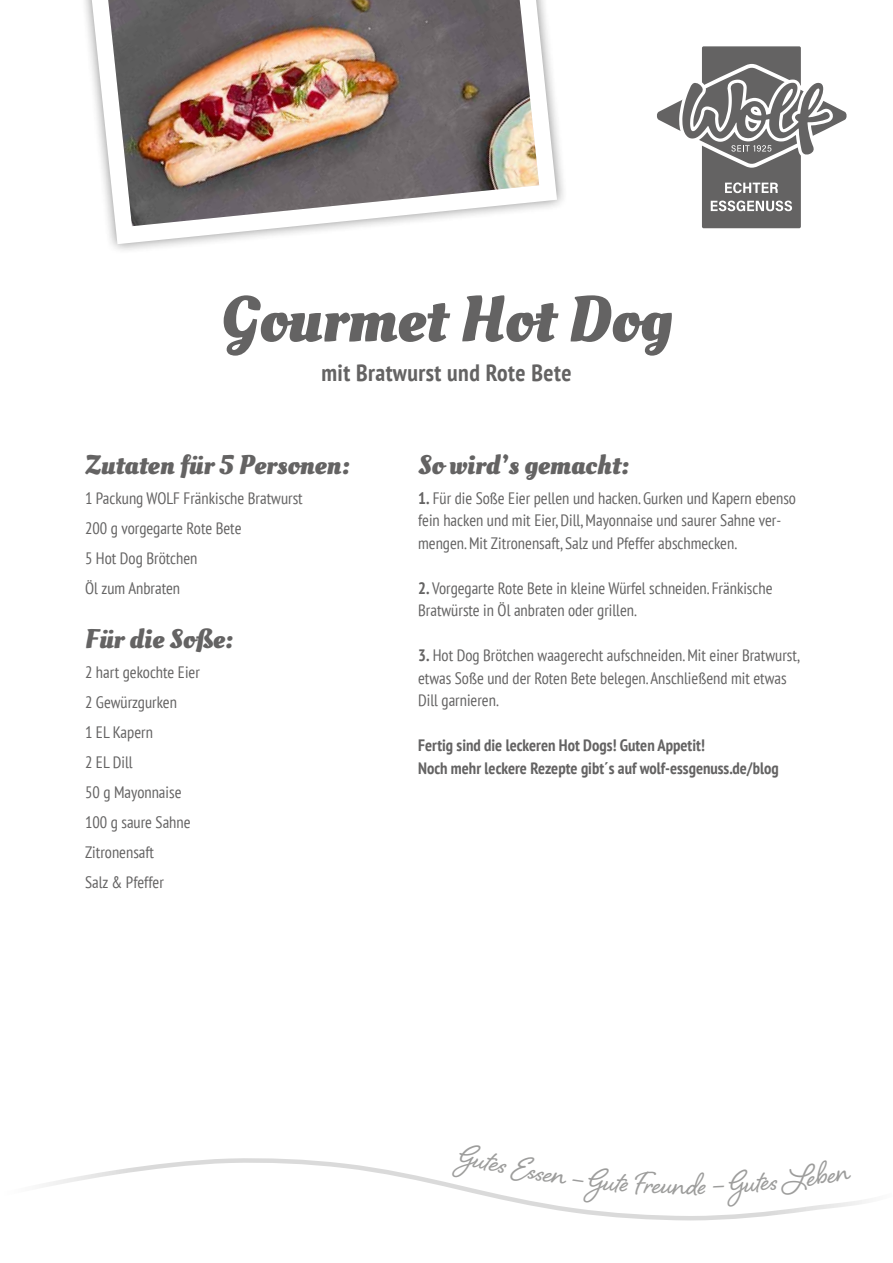
<style>
.page{position:relative;width:893px;height:1263px;background:#fff}
.page>*{position:absolute;margin:0;border:0;box-sizing:border-box;transform-origin:0 0}
.t1{font:700 64.5px "Oleo Script";color:#646363}
.t2{font:39px "Shelby";color:#9d9d9c}
.t3{font:700 27px "Oleo Script";color:#646363}
.t4{font:700 condensed 23.7px "PT Sans";letter-spacing:.02em;color:#646363}
.t5{font:condensed 16.5px/30px "PT Sans";color:#646363}
.t6{font:700 condensed 16.5px/22.5px "PT Sans";color:#646363}
.s1{font-weight:700}
</style>
<div class="page">
<svg style="left:46px;top:1158px;width:820px;height:63px"></svg>
<div style="left:72px;top:0;width:496px;height:255px;background:#000;opacity:.46"></div>
<svg style="left:92px;top:0;width:465px;height:244px"></svg>
<img style="left:108px;top:0;width:431px;height:226px">
<div style="left:702px;top:46px;width:99px;height:182px;background:#646363;border-radius:2px"></div>
<svg style="left:657px;top:64px;width:190px;height:104px"></svg>
<svg style="left:725px;top:182px;width:53px;height:11px"></svg>
<svg style="left:711px;top:201px;width:81px;height:10px"></svg>
<svg style="left:452px;top:1158px;width:176px;height:46px"></svg>
<svg style="left:634px;top:1171px;width:72px;height:25px"></svg>
<svg style="left:713px;top:1160px;width:138px;height:47px"></svg>
<h1 class="t1" style="left:221px;top:280px;width:453px">Gourmet Hot Dog</h1>
<h3 class="t4" style="left:321px;top:357px;width:252px">mit Bratwurst und Rote Bete</h3>
<h3 class="t3" style="left:85px;top:448px;width:267px">Zutaten für 5 Personen:</h3>
<p class="t5" style="left:85px;top:482px;width:219px">1 Packung WOLF Fränkische Bratwurst<br>200 g vorgegarte Rote Bete<br>5 Hot Dog Brötchen<br>Öl zum Anbraten</p>
<h3 class="t3" style="left:85px;top:623px;width:151px">Für die Soße:</h3>
<p class="t5" style="left:85px;top:657px;width:116px">2 hart gekochte Eier<br>2 Gewürzgurken<br>1 EL Kapern<br>2 EL Dill<br>50 g Mayonnaise<br>100 g saure Sahne<br>Zitronensaft<br>Salz &amp; Pfeffer</p>
<h3 class="t3" style="left:418px;top:448px;width:213px">So wird’s gemacht:</h3>
<p class="t5" style="left:418px;top:486px;width:379px;line-height:22.5px"><span class="s1">1.</span> Für die Soße Eier pellen und hacken. Gurken und Kapern ebenso fein hacken und mit Eier, Dill, Mayonnaise und saurer Sahne ver&shy;mengen. Mit Zitronensaft, Salz und Pfeffer abschmecken.</p>
<p class="t5" style="left:418px;top:576px;width:356px;line-height:22.5px"><span class="s1">2.</span> Vorgegarte Rote Bete in kleine Würfel schneiden. Fränkische<br>Bratwürste in Öl anbraten oder grillen.</p>
<p class="t5" style="left:418px;top:644px;width:383px;line-height:22.5px"><span class="s1">3.</span> Hot Dog Brötchen waagerecht aufschneiden. Mit einer Bratwurst, etwas Soße und der Roten Bete belegen. Anschließend mit etwas<br>Dill garnieren.</p>
<p class="t6" style="left:418px;top:734px;width:362px">Fertig sind die leckeren Hot Dogs! Guten Appetit!<br>Noch mehr leckere Rezepte gibt´s auf wolf-essgenuss.de/blog</p>
<h2 class="t2" style="left:652px;top:1157px;width:10px">e</h2>
</div>
